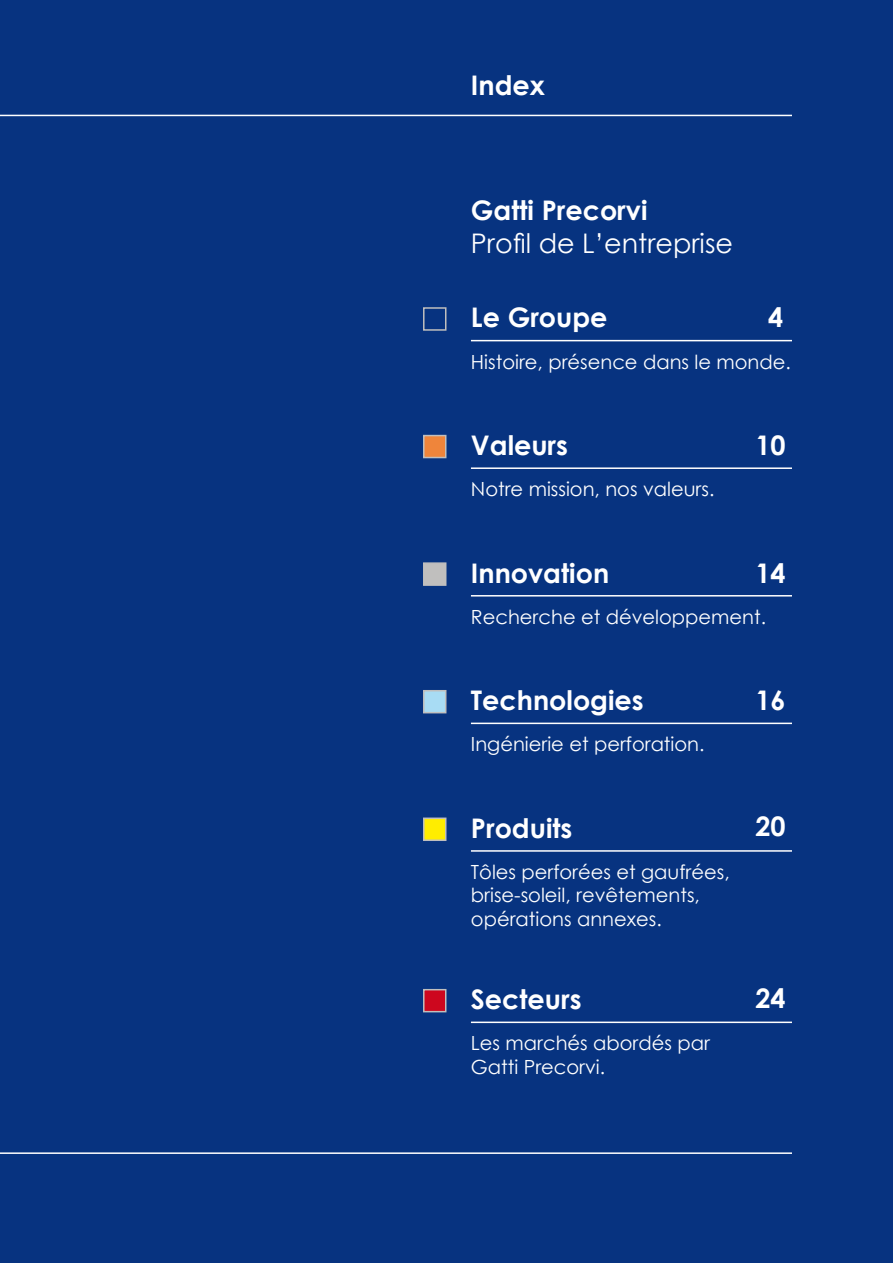
<style>
.page{position:relative;width:893px;height:1263px;background:#073380}
.page>*{position:absolute;margin:0;border:0;box-sizing:border-box;transform-origin:0 0}
.t1{font:700 27px "Century Gothic";color:#fff}
.t2{font:27px "Century Gothic";color:#fff}
.t3{font:19.5px/23.4px "Century Gothic";color:#fff}
</style>
<div class="page">
<hr style="left:471px;top:340px;width:321px;height:1px;background:#fff">
<hr style="left:471px;top:467px;width:321px;height:2px;background:#fff">
<hr style="left:471px;top:595px;width:321px;height:1px;background:#fff">
<hr style="left:471px;top:723px;width:321px;height:1px;background:#fff">
<hr style="left:471px;top:850px;width:321px;height:2px;background:#fff">
<hr style="left:0;top:115px;width:792px;height:1px;background:#fff">
<hr style="left:0;top:1152px;width:792px;height:2px;background:#fff">
<div style="left:423px;top:307px;width:23px;height:24px;border:2px solid #c0bfbe"></div>
<div style="left:423px;top:435px;width:23px;height:23px;background:#ef853b;border:2px solid #c0bfbe"></div>
<div style="left:423px;top:562px;width:23px;height:24px;background:#c0bfbe;border:2px solid #c0bfbe"></div>
<div style="left:423px;top:690px;width:23px;height:23px;background:#a8dcf4;border:2px solid #c0bfbe"></div>
<div style="left:423px;top:817px;width:23px;height:24px;background:#ffed00;border:2px solid #c0bfbe"></div>
<hr style="left:471px;top:1021px;width:321px;height:2px;background:#fff">
<div style="left:423px;top:989px;width:23px;height:23px;background:#cd071e;border:2px solid #c0bfbe"></div>
<h1 class="t1" style="left:471px;top:65px;width:75px">Index</h1>
<h1 class="t1" style="left:471px;top:190px;width:178px">Gatti Precorvi</h1>
<h1 class="t2" style="left:471px;top:224px;width:264px">Profil de L’entreprise</h1>
<h1 class="t1" style="left:471px;top:297px;width:138px">Le Groupe</h1>
<p class="t3" style="left:471px;top:350px;width:321px">Histoire, présence dans le monde.</p>
<h1 class="t1" style="left:768px;top:297px;width:17px">4</h1>
<h1 class="t1" style="left:471px;top:425px;width:99px">Valeurs</h1>
<p class="t3" style="left:471px;top:477px;width:245px">Notre mission, nos valeurs.</p>
<h1 class="t1" style="left:755px;top:425px;width:32px">10</h1>
<h1 class="t1" style="left:471px;top:552px;width:140px">Innovation</h1>
<p class="t3" style="left:471px;top:605px;width:297px">Recherche et développement.</p>
<h1 class="t1" style="left:755px;top:552px;width:32px">14</h1>
<h1 class="t1" style="left:471px;top:680px;width:174px">Technologies</h1>
<p class="t3" style="left:471px;top:732px;width:235px">Ingénierie et perforation.</p>
<h1 class="t1" style="left:471px;top:807px;width:103px">Produits</h1>
<p class="t3" style="left:471px;top:860px;width:260px">Tôles perforées et gaufrées, brise-soleil, revêtements, opérations annexes.</p>
<h1 class="t1" style="left:471px;top:979px;width:112px">Secteurs</h1>
<p class="t3" style="left:471px;top:1031px;width:241px">Les marchés abordés par<br>Gatti Precorvi.</p>
<h1 class="t1" style="left:755px;top:680px;width:32px">16</h1>
<h1 class="t1" style="left:755px;top:806px;width:32px">20</h1>
<h1 class="t1" style="left:755px;top:977px;width:32px">24</h1>
</div>
